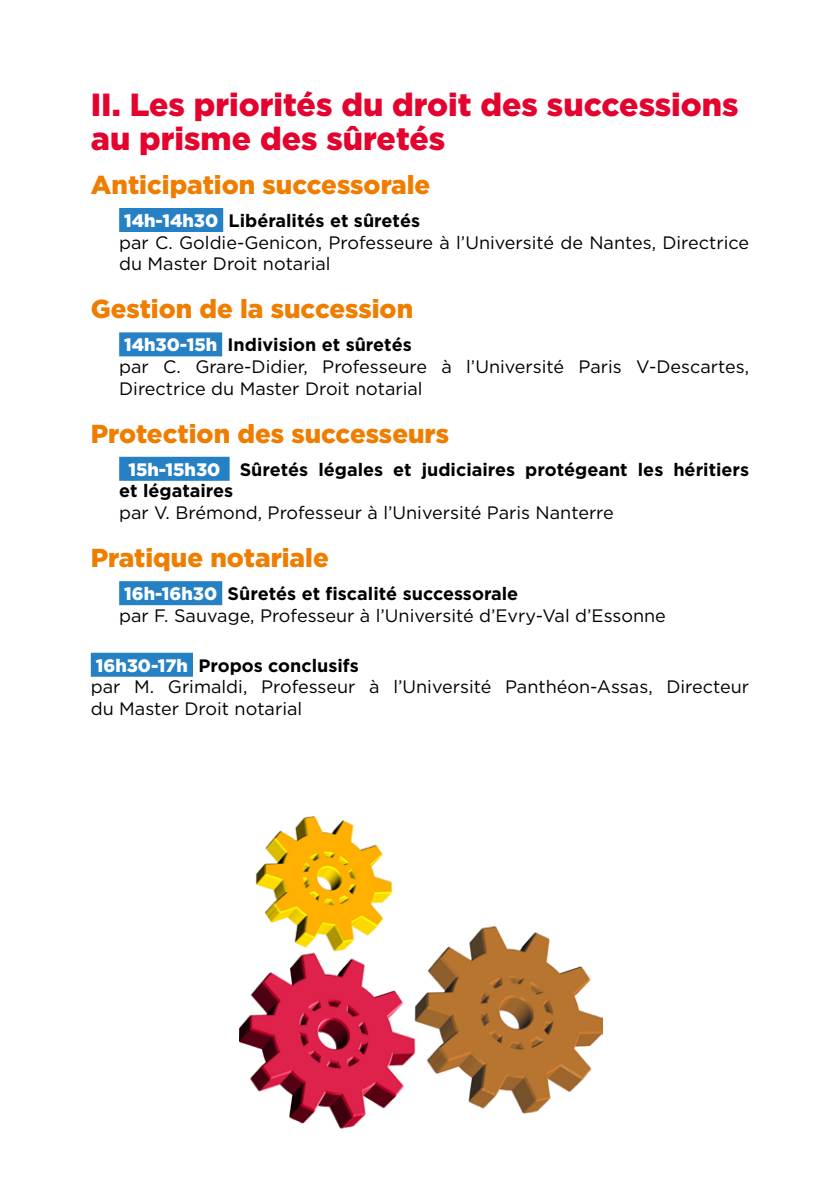
<style>
.page{position:relative;width:840px;height:1191px;background:#fff}
.page>*{position:absolute;margin:0;border:0;box-sizing:border-box;transform-origin:0 0}
.t1{font:900 32px/34px "Gotham";color:#e4032e}
.t2{font:900 26px "Gotham";color:#ef7d00}
.texte_reg___retrait{font:18px/21.6px "Gotham";color:#000}
.heure_inline___retra{font:700 18px/21.6px "Gotham";color:#000}
.texte_reg___saut{font:18px/21.6px "Gotham";color:#000}
.heure_inline{font:700 18px "Gotham";color:#000}
.s1{font-weight:900;color:#fff}
</style>
<div class="page">
<img style="left:239px;top:816px;width:363px;height:313px">
<div style="left:119px;top:208px;width:104px;height:24px;background:#2581c4"></div>
<div style="left:119px;top:332px;width:103px;height:24px;background:#2581c4"></div>
<div style="left:119px;top:457px;width:110px;height:24px;background:#2581c4"></div>
<div style="left:119px;top:581px;width:103px;height:24px;background:#2581c4"></div>
<div style="left:91px;top:653px;width:102px;height:24px;background:#2581c4"></div>
<h2 class="t1" style="left:91px;top:88px;width:649px">II. Les priorités du droit des successions au prisme des sûretés</h2>
<h3 class="t2" style="left:91px;top:167px;width:341px">Anticipation successorale</h3>
<p class="heure_inline___retra" style="left:124px;top:209px;width:297px"><span class="s1">14h-14h30</span> Libéralités et sûretés</p>
<p class="texte_reg___retrait" style="left:119px;top:231px;width:631px">par C. Goldie-Genicon, Professeure à l’Université de Nantes, Directrice du Master Droit notarial</p>
<h3 class="t2" style="left:91px;top:291px;width:324px">Gestion de la succession</h3>
<p class="heure_inline___retra" style="left:124px;top:334px;width:289px"><span class="s1">14h30-15h</span> Indivision et sûretés</p>
<p class="texte_reg___retrait" style="left:119px;top:355px;width:631px">par C. Grare-Didier, Professeure à l’Université Paris V-Descartes,<br>Directrice du Master Droit notarial</p>
<h3 class="t2" style="left:91px;top:416px;width:359px">Protection des successeurs</h3>
<p class="heure_inline___retra" style="left:119px;top:458px;width:631px;text-indent:9px"><span class="s1">15h-15h30</span> Sûretés légales et judiciaires protégeant les héritiers et légataires</p>
<p class="texte_reg___retrait" style="left:119px;top:501px;width:496px">par V. Brémond, Professeur à l’Université Paris Nanterre</p>
<h3 class="t2" style="left:91px;top:540px;width:239px">Pratique notariale</h3>
<p class="heure_inline___retra" style="left:124px;top:582px;width:395px"><span class="s1">16h-16h30</span> Sûretés et fiscalité successorale</p>
<p class="texte_reg___retrait" style="left:119px;top:604px;width:548px">par F. Sauvage, Professeur à l’Université d’Evry-Val d’Essonne</p>
<p class="heure_inline" style="left:96px;top:655px;width:264px"><span class="s1">16h30-17h</span> Propos conclusifs</p>
<p class="texte_reg___saut" style="left:91px;top:676px;width:659px">par M. Grimaldi, Professeur à l’Université Panthéon-Assas, Directeur du Master Droit notarial</p>
</div>
